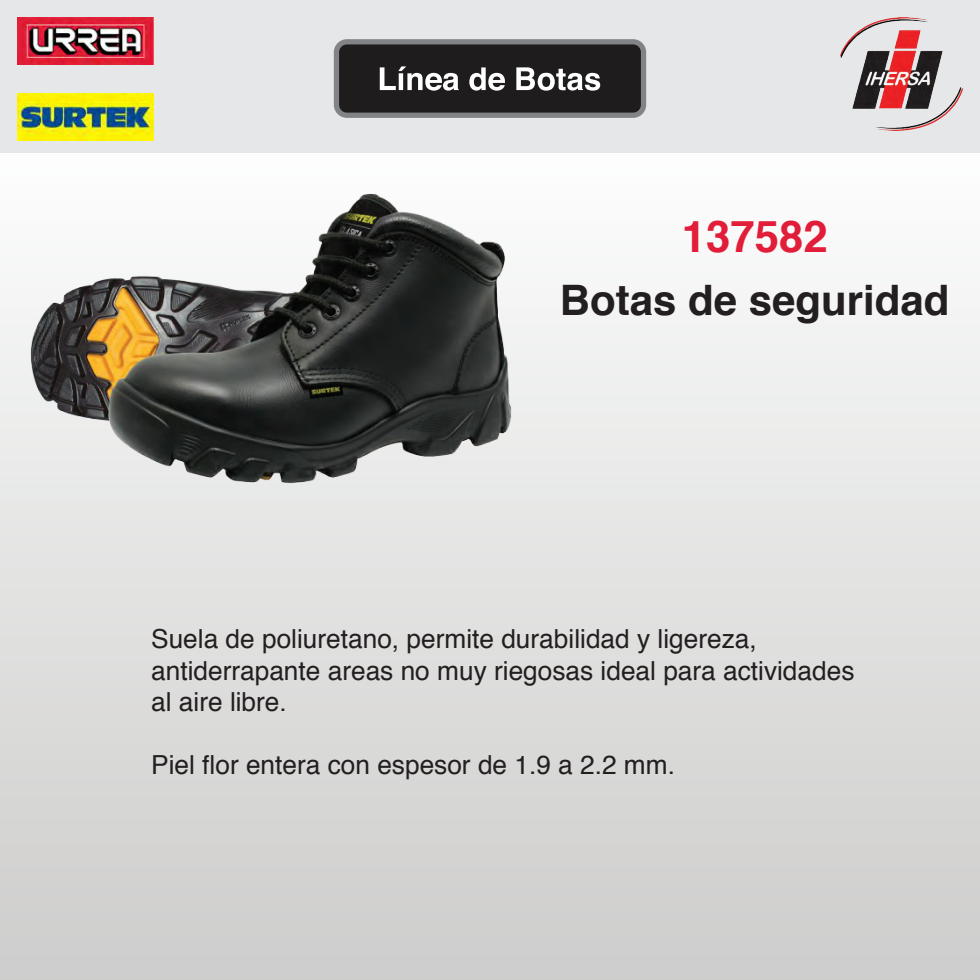
<style>
.page{position:relative;width:980px;height:980px;background:#fff}
.page>*{position:absolute;margin:0;border:0;box-sizing:border-box;transform-origin:0 0}
.t1{font:700 43.75px "Helvetica";color:#e21d39}
.t2{font:700 42px "Helvetica";color:#231f20}
.t3{font:26.25px/31.5px "Helvetica";color:#231f20}
</style>
<div class="page">
<div style="left:0;top:140px;width:980px;height:840px;background:linear-gradient(to bottom,#fdfefd,#cccccb)"></div>
<img style="left:30px;top:194px;width:482px;height:289px">
<div style="left:0;top:0;width:980px;height:152px;background:#e6e7e9"></div>
<img style="left:840px;top:17px;width:122px;height:114px">
<img style="left:18px;top:93px;width:135px;height:47px">
<img style="left:18px;top:18px;width:135px;height:47px">
<div style="left:336px;top:42px;width:308px;height:73px;background:#1e1c1d;border-radius:10px"></div>
<div style="left:334px;top:39px;width:312px;height:79px;border:5px solid #828386;border-radius:10px"></div>
<svg style="left:380px;top:66px;width:79px;height:25px"></svg>
<svg style="left:469px;top:67px;width:36px;height:24px"></svg>
<svg style="left:516px;top:67px;width:84px;height:24px"></svg>
<h1 class="t1" style="left:682px;top:201px;width:147px">137582</h1>
<h2 class="t2" style="left:560px;top:266px;width:391px">Botas de seguridad</h2>
<p class="t3" style="left:151px;top:624px;width:705px">Suela de poliuretano, permite durabilidad y ligereza, antiderrapante areas no muy riegosas ideal para actividades al aire libre.</p>
<p class="t3" style="left:151px;top:750px;width:525px">Piel flor entera con espesor de 1.9 a 2.2 mm.</p>
</div>
